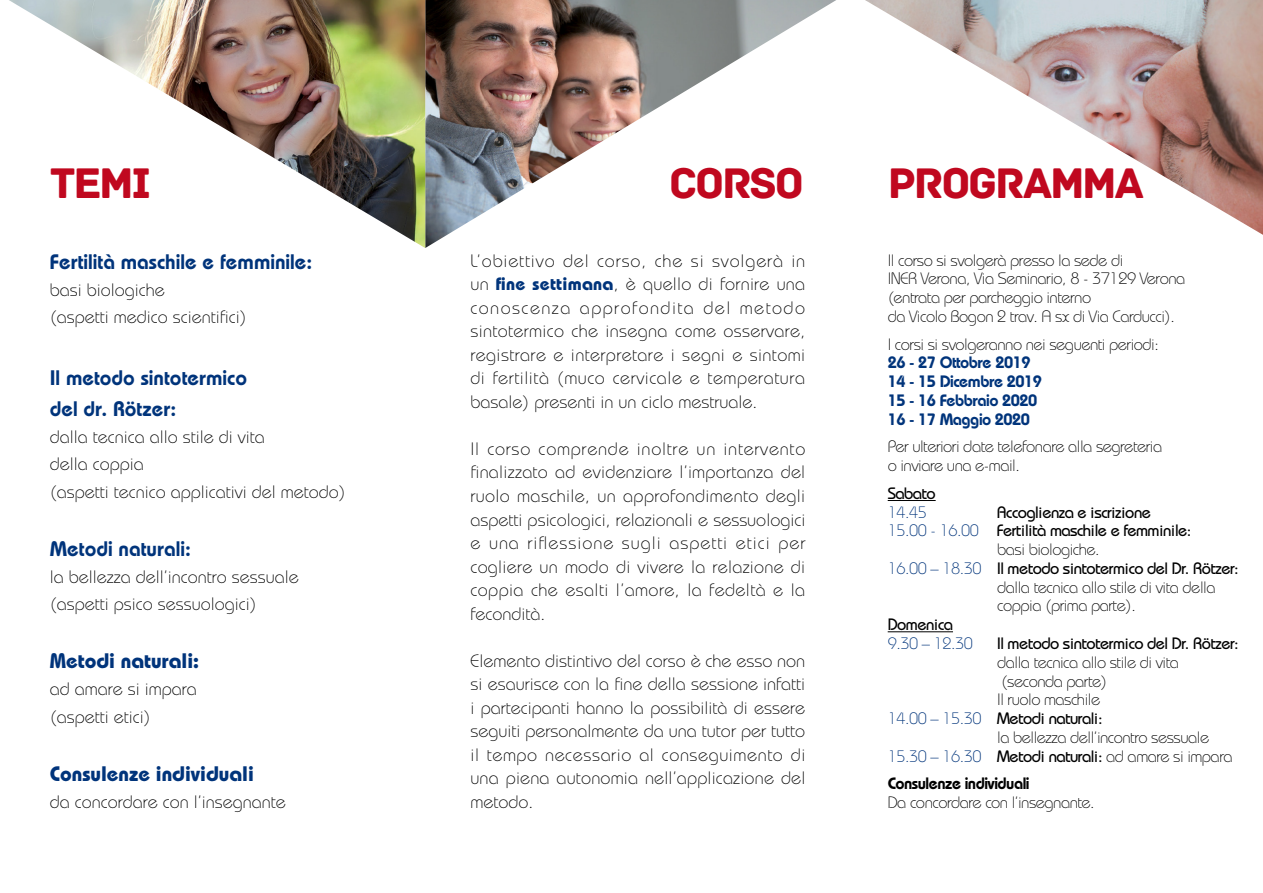
<style>
.page{position:relative;width:1263px;height:893px;background:#fff}
.page>*{position:absolute;margin:0;border:0;box-sizing:border-box;transform-origin:0 0}
.t1{font:45px "Archive";letter-spacing:-.05em;color:#c0081f}
.t2{font:600 21px/30.9px "Bauhaus";color:#00347b}
.t3{font:700 21px "Bauhaus";color:#00347b}
.t4{font:300 18px/23.5px "Bauhaus";color:#000}
.t5{font:300 16.5px/18.8px "Bauhaus";letter-spacing:-.03em;color:#000}
.t6{font:500 16.5px "Bauhaus";letter-spacing:-.03em;color:#000}
.t7{font:600 16.5px/18.8px "Bauhaus";letter-spacing:-.03em;color:#00347b}
.t8{font:600 16.5px "Bauhaus";letter-spacing:-.03em;color:#000}
.t9{font:300 16.5px "Bauhaus";letter-spacing:-.03em;color:#00347b}
.s1{font-weight:700;color:#00347b}
.s2{font-weight:300;color:#00347b}
.s3{font-weight:300}
</style>
<div class="page">
<hr style="left:888px;top:500px;width:48px;height:1px;background:#000">
<hr style="left:888px;top:631px;width:65px;height:1px;background:#000">
<img style="left:9px;top:0;width:827px;height:248px">
<img style="left:865px;top:0;width:398px;height:235px">
<h1 class="t1" style="left:50px;top:156px;width:103px">TEMI</h1>
<h1 class="t1" style="left:669px;top:156px;width:136px">CORSO</h1>
<h1 class="t1" style="left:888px;top:156px;width:258px">PROGRAMMA</h1>
<p class="t2" style="left:50px;top:246px;width:264px">Fertilità maschile e femminile:</p>
<p class="t4" style="left:50px;top:276px;width:199px;line-height:27.3px">basi biologiche<br>(aspetti medico scientifici)</p>
<p class="t2" style="left:50px;top:362px;width:199px">Il metodo sintotermico del dr. Rötzer:</p>
<p class="t4" style="left:50px;top:423px;width:298px;line-height:27.3px">dalla tecnica allo stile di vita<br>della coppia<br>(aspetti tecnico applicativi del metodo)</p>
<p class="t2" style="left:50px;top:533px;width:143px">Metodi naturali:</p>
<p class="t4" style="left:50px;top:563px;width:251px;line-height:27.3px">la bellezza dell’incontro sessuale (aspetti psico sessuologici)</p>
<p class="t3" style="left:50px;top:648px;width:151px">Metodi naturali:</p>
<p class="t4" style="left:50px;top:675px;width:149px;line-height:27.3px">ad amare si impara (aspetti etici)</p>
<p class="t3" style="left:50px;top:760px;width:206px">Consulenze individuali</p>
<p class="t4" style="left:50px;top:790px;width:238px">da concordare con l’insegnante</p>
<p class="t4" style="left:470px;top:249px;width:337px;text-align:justify">L’obiettivo del corso, che si svolgerà in un <span class="s1">fine settimana</span>, è quello di fornire una conoscenza approfondita del metodo sintotermico che insegna come osservare, registrare e interpretare i segni e sintomi di fertilità (muco cervicale e temperatura basale) presenti in un ciclo mestruale.</p>
<p class="t4" style="left:470px;top:437px;width:336px;text-align:justify">Il corso comprende inoltre un intervento finalizzato ad evidenziare l’importanza del ruolo maschile, un approfondimento degli aspetti psicologici, relazionali e sessuologici e una riflessione sugli aspetti etici per cogliere un modo di vivere la relazione di coppia che esalti l’amore, la fedeltà e la fecondità.</p>
<p class="t4" style="left:470px;top:648px;width:336px;text-align:justify">Elemento distintivo del corso è che esso non si esaurisce con la fine della sessione infatti i partecipanti hanno la possibilità di essere seguiti personalmente da una tutor per tutto il tempo necessario al conseguimento di una piena autonomia nell’applicazione del metodo.</p>
<p class="t5" style="left:888px;top:250px;width:299px">Il corso si svolgerà presso la sede di<br>INER Verona, Via Seminario, 8 - 37129 Verona (entrata per parcheggio interno<br>da Vicolo Bogon 2 trav. a sx di Via Carducci).</p>
<p class="t5" style="left:888px;top:334px;width:273px">I corsi si svolgeranno nei seguenti periodi:</p>
<p class="t7" style="left:888px;top:353px;width:156px">26 - 27 Ottobre 2019<br>14 - 15 Dicembre 2019<br>15 - 16 Febbraio 2020<br>16 - 17 Maggio 2020</p>
<p class="t5" style="left:888px;top:437px;width:276px">Per ulteriori date telefonare alla segreteria o inviare una e-mail.</p>
<p class="t6" style="left:888px;top:483px;width:49px">Sabato</p>
<p class="t9" style="left:888px;top:502px;width:41px">14.45</p>
<p class="t6" style="left:997px;top:502px;width:155px">Accoglienza e iscrizione</p>
<p class="t6" style="left:888px;top:521px;width:305px"><span class="s2">15.00 - 16.00</span> Fertilità maschile e femminile:</p>
<p class="t5" style="left:997px;top:540px;width:104px">basi biologiche.</p>
<p class="t6" style="left:888px;top:558px;width:352px"><span class="s2">16.00 – 18.30</span> Il metodo sintotermico del Dr. Rötzer:</p>
<p class="t5" style="left:997px;top:577px;width:220px">dalla tecnica allo stile di vita della</p>
<p class="t5" style="left:997px;top:596px;width:140px">coppia (prima parte).</p>
<p class="t6" style="left:888px;top:615px;width:67px">Domenica</p>
<p class="t9" style="left:888px;top:634px;width:87px">9.30 – 12.30</p>
<p class="t6" style="left:997px;top:633px;width:243px">Il metodo sintotermico del Dr. Rötzer:</p>
<p class="t5" style="left:997px;top:652px;width:183px">dalla tecnica allo stile di vita</p>
<p class="t5" style="left:1001px;top:671px;width:107px">(seconda parte)</p>
<p class="t5" style="left:997px;top:690px;width:105px">Il ruolo maschile</p>
<p class="t6" style="left:888px;top:708px;width:216px"><span class="s2">14.00 – 15.30</span> Metodi naturali:</p>
<p class="t5" style="left:997px;top:728px;width:213px">la bellezza dell’incontro sessuale</p>
<p class="t6" style="left:888px;top:746px;width:346px"><span class="s2">15.30 – 16.30</span> Metodi naturali: <span class="s3">ad amare si impara</span></p>
<p class="t8" style="left:888px;top:774px;width:143px">Consulenze individuali</p>
<p class="t5" style="left:888px;top:793px;width:209px">Da concordare con l’insegnante.</p>
</div>
